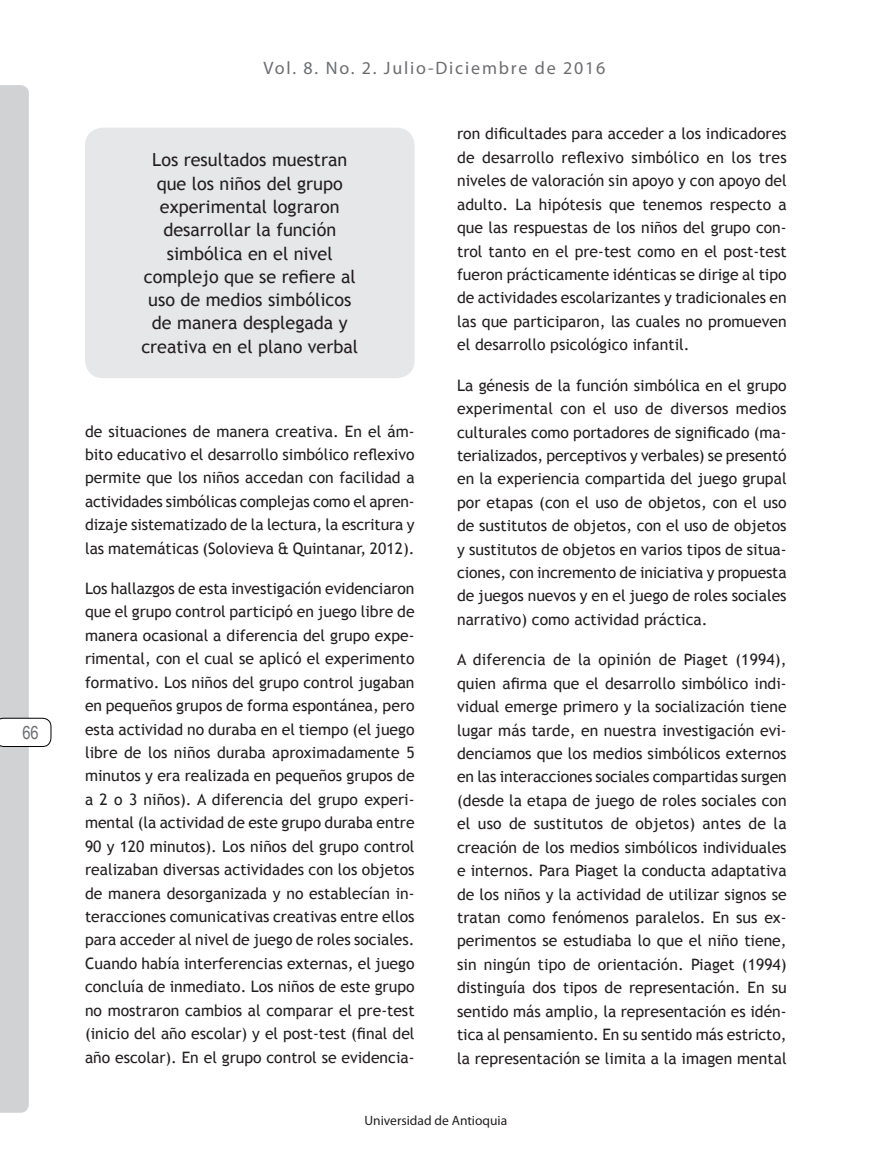
<style>
.page{position:relative;width:893px;height:1149px;background:#fff}
.page>*{position:absolute;margin:0;border:0;box-sizing:border-box;transform-origin:0 0}
.t1{font:18px/23.2px "Trebuchet MS";color:#231f20;text-align:center}
.t2{font:18px "Myriad Pro";letter-spacing:.1em;color:#6c6d70}
.t3{font:18px "Arial Narrow";color:#6c6d70}
.t4{font:15.75px/23.4px "Trebuchet MS";color:#231f20;text-align:justify}
.t5{font:13.5px "Myriad Pro";color:#231f20}
</style>
<div class="page">
<svg style="left:0;top:85px;width:51px;height:1027px"></svg>
<div style="left:85px;top:128px;width:330px;height:250px;background:#e6e7e9;border-radius:18px"></div>
<p class="t3" style="left:22px;top:719px;width:18px">66</p>
<p class="t2" style="left:264px;top:57px;width:343px">Vol. 8. No. 2. Julio-Diciembre de 2016</p>
<p class="t1" style="left:141px;top:149px;width:218px">Los resultados muestran que los niños del grupo experimental lograron desarrollar la función simbólica en el nivel complejo que se refiere al uso de medios simbólicos de manera desplegada y creativa en el plano verbal</p>
<p class="t4" style="left:85px;top:419px;width:331px">de situaciones de manera creativa. En el ám&shy;bito educativo el desarrollo simbólico reflexivo permite que los niños accedan con facilidad a actividades simbólicas complejas como el apren&shy;dizaje sistematizado de la lectura, la escritura y las matemáticas (Solovieva &amp; Quintanar, 2012).</p>
<p class="t4" style="left:85px;top:576px;width:331px">Los hallazgos de esta investigación evidenciaron que el grupo control participó en juego libre de manera ocasional a diferencia del grupo expe&shy;rimental, con el cual se aplicó el experimento formativo. Los niños del grupo control jugaban en pequeños grupos de forma espontánea, pero esta actividad no duraba en el tiempo (el juego libre de los niños duraba aproximadamente 5 minutos y era realizada en pequeños grupos de a 2 o 3 niños). A diferencia del grupo experi&shy;mental (la actividad de este grupo duraba entre 90 y 120 minutos). Los niños del grupo control realizaban diversas actividades con los objetos de manera desorganizada y no establecían in&shy;teracciones comunicativas creativas entre ellos para acceder al nivel de juego de roles sociales.<br>Cuando había interferencias externas, el juego concluía de inmediato. Los niños de este grupo no mostraron cambios al comparar el pre-test (inicio del año escolar) y el post-test (final del año escolar). En el grupo control se evidencia-</p>
<p class="t4" style="left:457px;top:122px;width:331px">ron dificultades para acceder a los indicadores de desarrollo reflexivo simbólico en los tres niveles de valoración sin apoyo y con apoyo del adulto. La hipótesis que tenemos respecto a que las respuestas de los niños del grupo con&shy;trol tanto en el pre-test como en el post-test fueron prácticamente idénticas se dirige al tipo de actividades escolarizantes y tradicionales en las que participaron, las cuales no promueven el desarrollo psicológico infantil.</p>
<p class="t4" style="left:457px;top:373px;width:331px">La génesis de la función simbólica en el grupo experimental con el uso de diversos medios culturales como portadores de significado (ma&shy;terializados, perceptivos y verbales) se presentó en la experiencia compartida del juego grupal por etapas (con el uso de objetos, con el uso de sustitutos de objetos, con el uso de objetos y sustitutos de objetos en varios tipos de situa&shy;ciones, con incremento de iniciativa y propuesta de juegos nuevos y en el juego de roles sociales narrativo) como actividad práctica.</p>
<p class="t4" style="left:457px;top:648px;width:331px">A diferencia de la opinión de Piaget (1994), quien afirma que el desarrollo simbólico indi&shy;vidual emerge primero y la socialización tiene lugar más tarde, en nuestra investigación evi&shy;denciamos que los medios simbólicos externos en las interacciones sociales compartidas surgen (desde la etapa de juego de roles sociales con el uso de sustitutos de objetos) antes de la creación de los medios simbólicos individuales e internos. Para Piaget la conducta adaptativa de los niños y la actividad de utilizar signos se tratan como fenómenos paralelos. En sus ex&shy;perimentos se estudiaba lo que el niño tiene, sin ningún tipo de orientación. Piaget (1994) distinguía dos tipos de representación. En su sentido más amplio, la representación es idén&shy;tica al pensamiento. En su sentido más estricto, la representación se limita a la imagen mental</p>
<p class="t5" style="left:364px;top:1111px;width:144px">Universidad de Antioquia</p>
</div>
